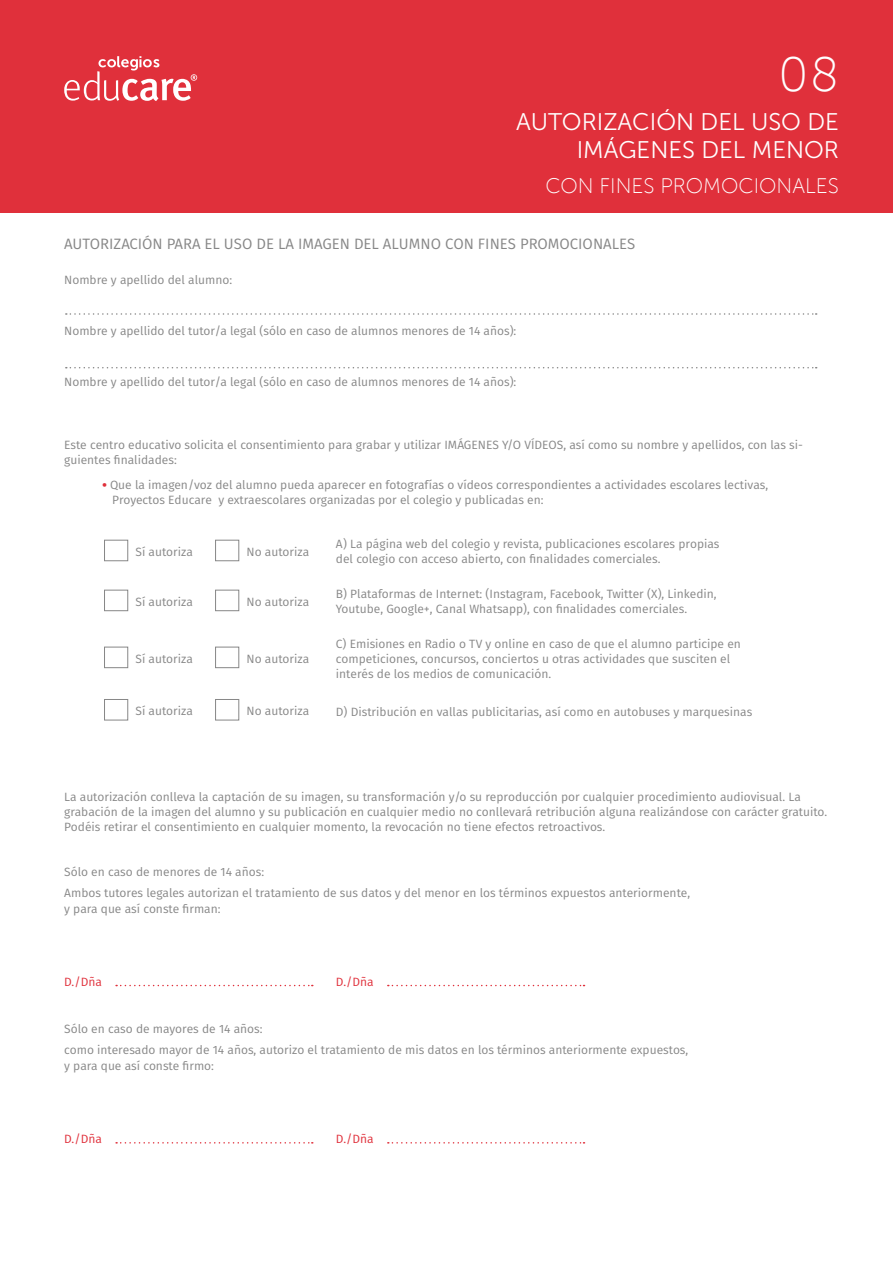
<style>
.page{position:relative;width:893px;height:1263px;background:#fff}
.page>*{position:absolute;margin:0;border:0;box-sizing:border-box;transform-origin:0 0}
.t1{font:48px "Museo Sans 100";color:#fff}
.t2{font:24px/28.8px "Museo Sans 300";color:#fff;text-align:right}
.t3{font:21px "Museo Sans 100";color:#fff}
.t4{font:15px "Fira Sans";color:#878787}
.t5{font:12px/15px "Fira Sans";color:#878787}
.t6{font:12px "Fira Sans";color:#e0303b}
.s1{font-weight:800;color:#e0303b}
</style>
<div class="page">
<div style="left:0;top:0;width:893px;height:213px;background:#e0303b"></div>
<svg style="left:66px;top:313px;width:751px;height:2px"></svg>
<svg style="left:66px;top:367px;width:751px;height:1px"></svg>
<svg style="left:116px;top:985px;width:197px;height:1px"></svg>
<svg style="left:116px;top:1142px;width:197px;height:1px"></svg>
<svg style="left:388px;top:985px;width:196px;height:1px"></svg>
<svg style="left:388px;top:1142px;width:196px;height:1px"></svg>
<div style="left:104px;top:540px;width:24px;height:21px;border:1px solid #878787"></div>
<div style="left:215px;top:540px;width:24px;height:21px;border:1px solid #878787"></div>
<div style="left:104px;top:590px;width:24px;height:21px;border:1px solid #878787"></div>
<div style="left:215px;top:590px;width:24px;height:21px;border:1px solid #878787"></div>
<div style="left:104px;top:647px;width:24px;height:21px;border:1px solid #878787"></div>
<div style="left:215px;top:647px;width:24px;height:21px;border:1px solid #878787"></div>
<div style="left:104px;top:699px;width:24px;height:21px;border:1px solid #878787"></div>
<div style="left:215px;top:699px;width:24px;height:21px;border:1px solid #878787"></div>
<svg style="left:64px;top:56px;width:133px;height:45px"></svg>
<h1 class="t1" style="left:779px;top:49px;width:62px">08</h1>
<h2 class="t2" style="left:516px;top:107px;width:324px">AUTORIZACIÓN DEL USO DE<br>IMÁGENES DEL MENOR</h2>
<h3 class="t3" style="left:545px;top:174px;width:295px">CON FINES PROMOCIONALES</h3>
<p class="t4" style="left:64px;top:232px;width:573px">AUTORIZACIÓN PARA EL USO DE LA IMAGEN DEL ALUMNO CON FINES PROMOCIONALES</p>
<p class="t5" style="left:64px;top:272px;width:170px">Nombre y apellido del alumno:</p>
<p class="t5" style="left:64px;top:323px;width:454px">Nombre y apellido del tutor/a legal (sólo en caso de alumnos menores de 14 años):</p>
<p class="t5" style="left:64px;top:374px;width:454px">Nombre y apellido del tutor/a legal (sólo en caso de alumnos menores de 14 años):</p>
<p class="t5" style="left:64px;top:438px;width:740px;line-height:14.4px">Este centro educativo solicita el consentimiento para grabar y utilizar IMÁGENES Y/O VÍDEOS, así como su nombre y apellidos, con las si&shy;guientes finalidades:</p>
<p class="t5" style="left:112px;top:477px;width:658px;text-indent:-10px"><span class="s1">•</span> Que la imagen/voz del alumno pueda aparecer en fotografías o vídeos correspondientes a actividades escolares lectivas,<br>Proyectos Educare y extraescolares organizadas por el colegio y publicadas en:</p>
<p class="t5" style="left:136px;top:544px;width:59px">Sí autoriza</p>
<p class="t5" style="left:247px;top:544px;width:64px">No autoriza</p>
<p class="t5" style="left:136px;top:594px;width:59px">Sí autoriza</p>
<p class="t5" style="left:247px;top:594px;width:64px">No autoriza</p>
<p class="t5" style="left:136px;top:651px;width:59px">Sí autoriza</p>
<p class="t5" style="left:247px;top:651px;width:64px">No autoriza</p>
<p class="t5" style="left:336px;top:536px;width:385px">A) La página web del colegio y revista, publicaciones escolares propias del colegio con acceso abierto, con finalidades comerciales.</p>
<p class="t5" style="left:336px;top:586px;width:382px">B) Plataformas de Internet: (Instagram, Facebook, Twitter (X), Linkedin,<br>Youtube, Google+, Canal Whatsapp), con finalidades comerciales.</p>
<p class="t5" style="left:336px;top:636px;width:406px">C) Emisiones en Radio o TV y online en caso de que el alumno participe en competiciones, concursos, conciertos u otras actividades que susciten el interés de los medios de comunicación.</p>
<p class="t5" style="left:136px;top:703px;width:59px">Sí autoriza</p>
<p class="t5" style="left:247px;top:703px;width:64px">No autoriza</p>
<p class="t5" style="left:336px;top:704px;width:418px">D) Distribución en vallas publicitarias, así como en autobuses y marquesinas</p>
<p class="t5" style="left:64px;top:788px;width:765px">La autorización conlleva la captación de su imagen, su transformación y/o su reproducción por cualquier procedimiento audiovisual. La grabación de la imagen del alumno y su publicación en cualquier medio no conllevará retribución alguna realizándose con carácter gratuito.<br>Podéis retirar el consentimiento en cualquier momento, la revocación no tiene efectos retroactivos.</p>
<p class="t5" style="left:64px;top:861px;width:627px;line-height:21px">Sólo en caso de menores de 14 años:<br>Ambos tutores legales autorizan el tratamiento de sus datos y del menor en los términos expuestos anteriormente,</p>
<p class="t5" style="left:64px;top:901px;width:158px">y para que así conste firman:</p>
<p class="t6" style="left:64px;top:973px;width:39px">D./Dña</p>
<p class="t6" style="left:336px;top:973px;width:39px">D./Dña</p>
<p class="t5" style="left:64px;top:1018px;width:626px;line-height:21px">Sólo en caso de mayores de 14 años:<br>como interesado mayor de 14 años, autorizo el tratamiento de mis datos en los términos anteriormente expuestos,</p>
<p class="t5" style="left:64px;top:1058px;width:151px">y para que así conste firmo:</p>
<p class="t6" style="left:64px;top:1130px;width:39px">D./Dña</p>
<p class="t6" style="left:336px;top:1130px;width:39px">D./Dña</p>
</div>
